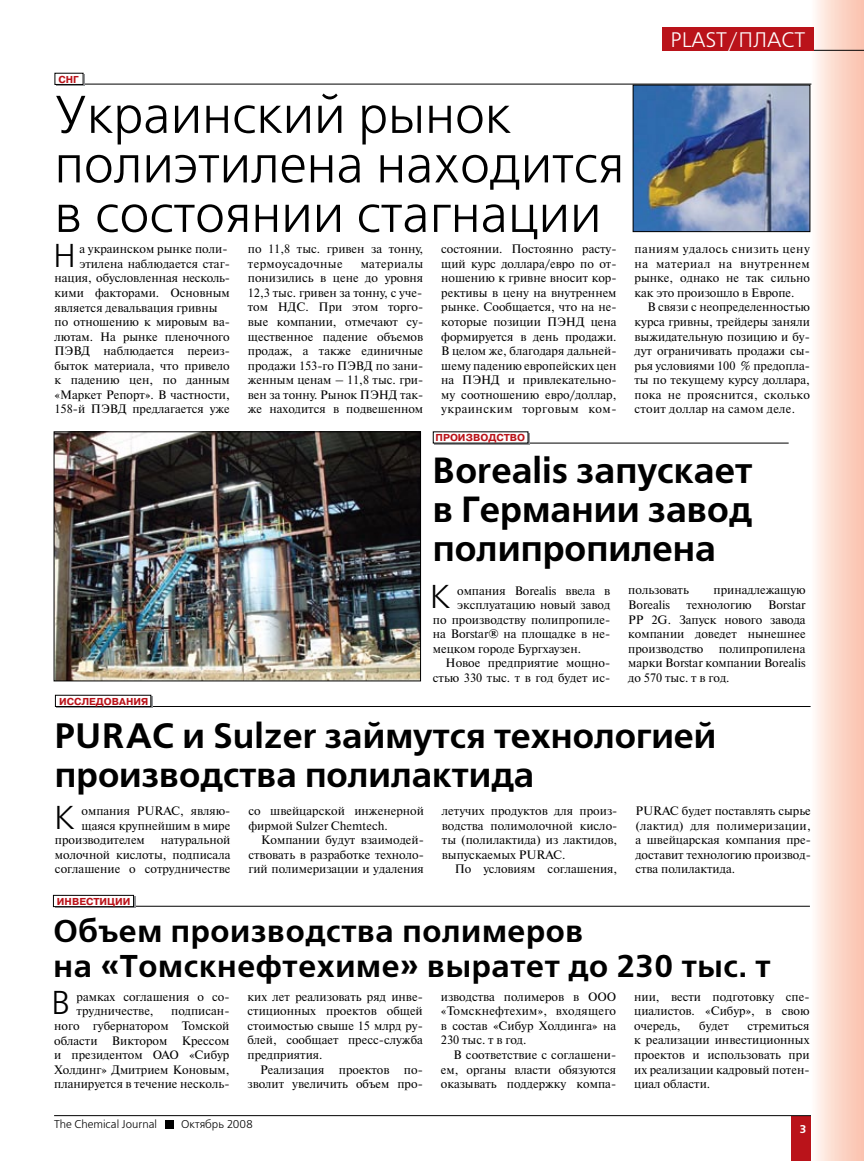
<style>
.page{position:relative;width:864px;height:1161px;background:#fff}
.page>*{position:absolute;margin:0;border:0;box-sizing:border-box;transform-origin:0 0}
.t1{font:52.95px/49.5px "Free Set C";color:#000}
.t2{font:700 36.3px/39px "Free Set C";color:#000;text-align:justify}
.t3{font:700 35.25px/39px "Free Set C";color:#000}
.t4{font:33px "Free Set C";color:#000}
.t5{font:700 31.5px/34.5px "Free Set C";letter-spacing:.02em;color:#000}
.t6{font:21px "Free Set C";color:#fff}
.t7{font:12.15px/14.5px "Newton C";color:#000;text-align:justify}
.t8{font:11.25px "Free Set C";color:#000}
.t9{font:700 11.25px "Free Set C";color:#fff}
.t10{font:700 10.05px "Pragmatica C";color:#ba131a}
</style>
<div class="page">
<div style="left:791px;top:1116px;width:23px;height:45px;background:#ba131a"></div>
<hr style="left:54px;top:1115px;width:809px;height:1px;background:#000">
<div style="left:165px;top:1120px;width:8px;height:8px;background:#000"></div>
<img style="left:811px;top:0;width:52px;height:1161px">
<hr style="left:55px;top:84px;width:756px;height:1px;background:#000">
<div style="left:56px;top:75px;width:29px;height:11px;background:#666"></div>
<div style="left:55px;top:73px;width:28px;height:11px;background:#fff"></div>
<div style="left:54px;top:73px;width:29px;height:12px;border:1px solid #000"></div>
<hr style="left:662px;top:50px;width:201px;height:1px;background:#000">
<div style="left:661px;top:27px;width:152px;height:23px;background:#ba131a"></div>
<hr style="left:54px;top:906px;width:755px;height:1px;background:#000">
<div style="left:55px;top:897px;width:81px;height:11px;background:#8c8e91"></div>
<div style="left:53px;top:895px;width:80px;height:11px;background:#fff"></div>
<div style="left:53px;top:895px;width:81px;height:12px;border:1px solid #000"></div>
<hr style="left:64px;top:706px;width:746px;height:1px;background:#000">
<div style="left:57px;top:697px;width:96px;height:11px;background:#626365"></div>
<div style="left:55px;top:695px;width:96px;height:11px;background:#fff"></div>
<div style="left:55px;top:695px;width:96px;height:12px;border:1px solid #000"></div>
<hr style="left:441px;top:443px;width:347px;height:1px;background:#000">
<svg style="left:434px;top:433px;width:96px;height:11px"></svg>
<div style="left:433px;top:432px;width:94px;height:11px;background:#fff"></div>
<img style="left:56px;top:433px;width:363px;height:246px">
<div style="left:54px;top:431px;width:367px;height:250px;border:1px solid #000"></div>
<img style="left:634px;top:87px;width:174px;height:143px">
<p class="t10" style="left:58px;top:74px;width:22px">СНГ</p>
<h1 class="t1" style="left:54px;top:92px;width:571px">Украинский рынок полиэтилена находится в состоянии стагнации</h1>
<h3 class="t6" style="left:670px;top:28px;width:136px">PLAST/ПЛАСТ</h3>
<h3 class="t4" style="left:53px;top:238px;width:24px">Н</h3>
<p class="t7" style="left:79px;top:242px;width:149px">а украинском рынке поли-</p>
<p class="t7" style="left:79px;top:256px;width:152px">этилена наблюдается стаг-</p>
<p class="t7" style="left:54px;top:271px;width:177px">нация, обусловленная несколь-</p>
<p class="t7" style="left:54px;top:286px;width:177px">кими факторами. Основным</p>
<p class="t7" style="left:54px;top:300px;width:164px">является девальвация гривны</p>
<p class="t7" style="left:54px;top:315px;width:177px">по отношению к мировым ва-</p>
<p class="t7" style="left:54px;top:329px;width:177px">лютам. На рынке пленочного</p>
<p class="t7" style="left:54px;top:344px;width:177px">ПЭВД наблюдается переиз-</p>
<p class="t7" style="left:54px;top:358px;width:177px">быток материала, что привело</p>
<p class="t7" style="left:54px;top:373px;width:177px">к падению цен, по данным</p>
<p class="t7" style="left:54px;top:387px;width:177px">«Маркет Репорт». В частности,</p>
<p class="t7" style="left:54px;top:402px;width:177px">158-й ПЭВД предлагается уже</p>
<p class="t7" style="left:248px;top:242px;width:177px">по 11,8 тыс. гривен за тонну, термоусадочные</p>
<p class="t7" style="left:248px;top:256px;width:177px;text-indent:113px">материалы понизились в цене до уровня 12,3 тыс. гривен за тонну, с уче&shy;том НДС. При этом торго&shy;вые компании, отмечают су&shy;щественное падение объемов продаж, а также единичные продажи 153-го ПЭВД по зани&shy;женным ценам – 11,8 тыс. гри&shy;вен за тонну. Рынок ПЭНД так&shy;же находится в подвешенном</p>
<p class="t7" style="left:441px;top:242px;width:177px">состоянии. Постоянно расту&shy;щий курс доллара/евро по от&shy;ношению к гривне вносит кор&shy;рективы в цену на внутреннем рынке. Сообщается, что на не&shy;которые позиции ПЭНД цена формируется в день продажи.<br>В целом же, благодаря дальней&shy;шему падению европейских цен на ПЭНД и привлекательно&shy;му соотношению евро/доллар, украинским торговым ком-</p>
<p class="t7" style="left:634px;top:242px;width:177px">паниям удалось снизить цену на материал на внутреннем рынке, однако не так сильно как это произошло в Европе.</p>
<p class="t7" style="left:634px;top:300px;width:177px;text-indent:13px">В связи с неопределенностью курса гривны, трейдеры заняли выжидательную позицию и бу&shy;дут ограничивать продажи сы&shy;рья условиями 100 % предопла&shy;ты по текущему курсу доллара, пока не прояснится, сколько стоит доллар на самом деле.</p>
<p class="t10" style="left:435px;top:432px;width:91px">ПРОИЗВОДСТВО</p>
<h2 class="t2" style="left:432px;top:452px;width:321px">Borealis запускает в Германии завод полипропилена</h2>
<h3 class="t4" style="left:429px;top:579px;width:22px">К</h3>
<p class="t7" style="left:457px;top:583px;width:154px">омпания Borealis ввела в</p>
<p class="t7" style="left:457px;top:598px;width:154px">эксплуатацию новый завод</p>
<p class="t7" style="left:432px;top:612px;width:179px">по производству полипропиле-</p>
<p class="t7" style="left:432px;top:627px;width:179px">на Borstar® на площадке в не-</p>
<p class="t7" style="left:432px;top:641px;width:150px">мецком городе Бургхаузен.</p>
<p class="t7" style="left:445px;top:656px;width:166px">Новое предприятие мощно-</p>
<p class="t7" style="left:432px;top:670px;width:179px">стью 330 тыс. т в год будет ис-</p>
<p class="t7" style="left:628px;top:583px;width:62px">пользовать</p>
<p class="t7" style="left:713px;top:583px;width:93px">принадлежащую</p>
<p class="t7" style="left:628px;top:598px;width:43px">Borealis</p>
<p class="t7" style="left:686px;top:598px;width:67px">технологию</p>
<p class="t7" style="left:628px;top:598px;width:179px;text-indent:140px">Borstar PP 2G. Запуск нового завода компании доведет нынешнее производство полипропилена марки Borstar компании Borealis до 570 тыс. т в год.</p>
<p class="t10" style="left:59px;top:696px;width:91px">ИССЛЕДОВАНИЯ</p>
<h3 class="t3" style="left:55px;top:718px;width:662px">PURAC и Sulzer займутся технологией производства полилактида</h3>
<h3 class="t4" style="left:54px;top:800px;width:22px">К</h3>
<p class="t7" style="left:81px;top:804px;width:150px">омпания PURAC, являю-</p>
<p class="t7" style="left:81px;top:818px;width:150px">щаяся крупнейшим в мире</p>
<p class="t7" style="left:55px;top:833px;width:91px">производителем</p>
<p class="t7" style="left:55px;top:833px;width:177px;text-indent:106px">натуральной молочной кислоты, подписала соглашение о сотрудничестве</p>
<p class="t10" style="left:57px;top:896px;width:75px">ИНВЕСТИЦИИ</p>
<p class="t7" style="left:248px;top:804px;width:177px">со швейцарской инженерной фирмой Sulzer Chemtech.</p>
<p class="t7" style="left:248px;top:833px;width:177px;text-indent:13px">Компании будут взаимодей&shy;ствовать в разработке техноло&shy;гий полимеризации и удаления</p>
<p class="t7" style="left:441px;top:804px;width:177px">летучих продуктов для произ&shy;водства полимолочной кисло&shy;ты (полилактида) из лактидов, выпускаемых PURAC.</p>
<p class="t7" style="left:454px;top:862px;width:164px">По условиям соглашения,</p>
<p class="t7" style="left:635px;top:804px;width:177px">PURAC будет поставлять сырье (лактид) для полимеризации, а швейцарская компания пре&shy;доставит технологию производ&shy;ства полилактида.</p>
<h3 class="t5" style="left:54px;top:915px;width:718px">Объем производства полимеров<br>на «Томскнефтехиме» выратет до 230 тыс. т</h3>
<h3 class="t4" style="left:51px;top:985px;width:21px">В</h3>
<p class="t7" style="left:77px;top:989px;width:154px">рамках соглашения о со&shy;трудничестве,</p>
<p class="t7" style="left:54px;top:1004px;width:177px;text-indent:117px">подписан&shy;ного губернатором Томской области Виктором Крессом и президентом ОАО «Сибур Холдинг» Дмитрием Коновым, планируется в течение несколь-</p>
<p class="t7" style="left:247px;top:989px;width:177px">ких лет реализовать ряд инве&shy;стиционных проектов общей стоимостью свыше 15 млрд ру&shy;блей, сообщает пресс-служба предприятия.</p>
<p class="t7" style="left:247px;top:1062px;width:177px;text-align:right">Реализация проектов по&shy;зволит увеличить объем про-</p>
<p class="t7" style="left:440px;top:989px;width:177px">изводства полимеров в ООО «Томскнефтехим», входящего в состав «Сибур Холдинга» на 230 тыс. т в год.</p>
<p class="t7" style="left:440px;top:1047px;width:177px;text-indent:13px">В соответствие с соглашени&shy;ем, органы власти обязуются оказывать поддержку компа-</p>
<p class="t7" style="left:634px;top:989px;width:177px">нии, вести подготовку спе&shy;циалистов. «Сибур», в свою очередь,</p>
<p class="t7" style="left:699px;top:1018px;width:31px">будет</p>
<p class="t7" style="left:634px;top:1018px;width:177px;text-indent:113px">стремиться к реализации инвестиционных проектов и использовать при их реализации кадровый потен&shy;циал области.</p>
<p class="t8" style="left:54px;top:1118px;width:104px">The Chemical Journal</p>
<p class="t8" style="left:181px;top:1118px;width:73px">Октябрь 2008</p>
<p class="t9" style="left:799px;top:1122px;width:8px">3</p>
</div>
